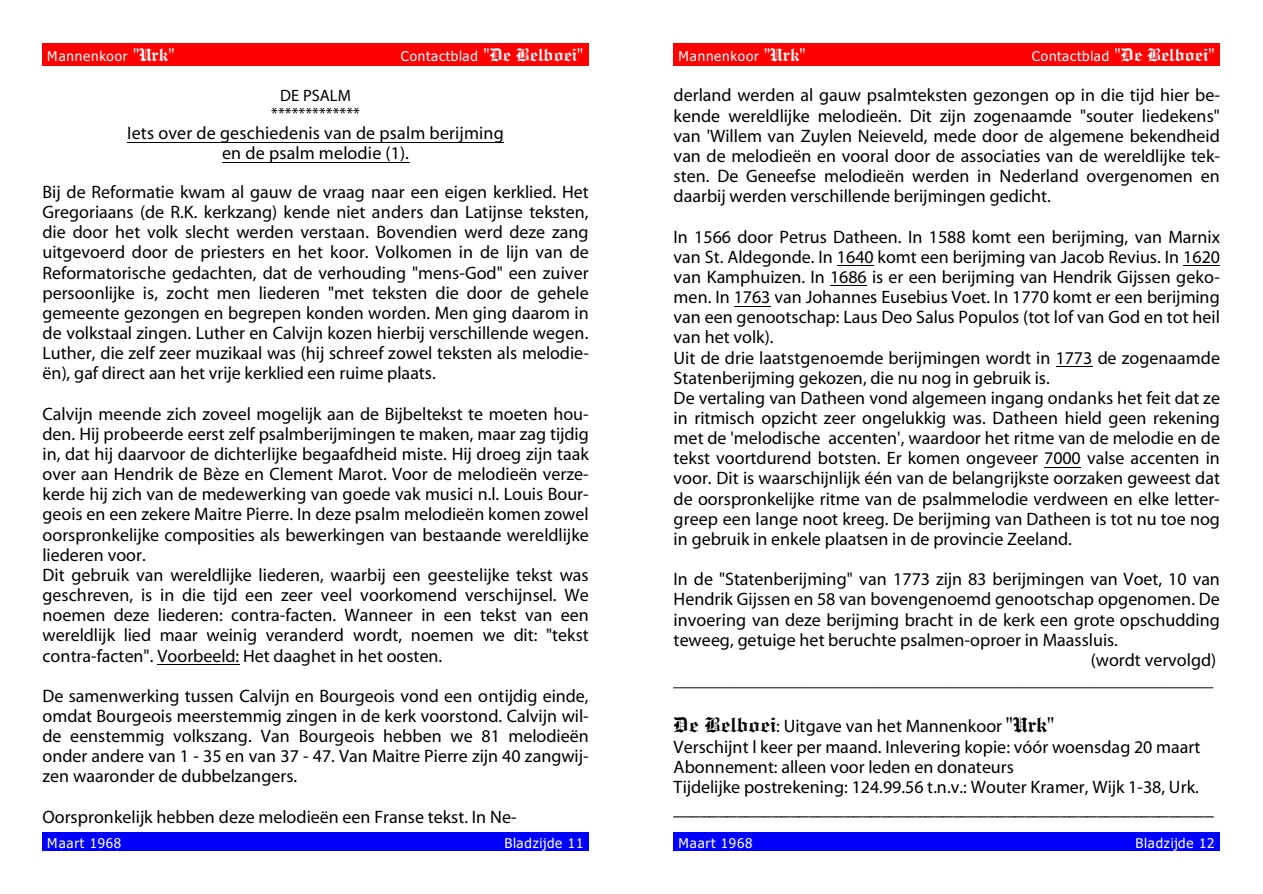
<style>
.page{position:relative;width:1263px;height:894px;background:#fff}
.page>*{position:absolute;margin:0;border:0;box-sizing:border-box;transform-origin:0 0}
.t1{font:18px/20.1px "Myriad";color:#000;text-align:justify}
.t2{font:16.5px "Tahoma";color:#000}
.t3{font:16.5px/18.6px "Myriad";color:#000;text-align:center}
.t4{font:13.5px "Tahoma";letter-spacing:.06em;color:#fff}
.s1{font-family:"Engrvrs Old Eng Bd BT";font-size:18px}
.s2{font-family:"Engrvrs Old Eng Bd BT";font-size:21px}
</style>
<div class="page">
<div style="left:42px;top:44px;width:547px;height:22px;background:#f00"></div>
<div style="left:42px;top:833px;width:547px;height:18px;background:#00f"></div>
<hr style="left:127px;top:142px;width:377px;height:1px;background:#000">
<hr style="left:222px;top:162px;width:187px;height:1px;background:#000">
<hr style="left:157px;top:664px;width:82px;height:1px;background:#000">
<div style="left:674px;top:44px;width:546px;height:22px;background:#f00"></div>
<div style="left:674px;top:833px;width:546px;height:18px;background:#00f"></div>
<hr style="left:837px;top:265px;width:37px;height:1px;background:#000">
<hr style="left:1183px;top:265px;width:37px;height:1px;background:#000">
<hr style="left:830px;top:285px;width:37px;height:1px;background:#000">
<hr style="left:734px;top:306px;width:37px;height:1px;background:#000">
<hr style="left:1056px;top:366px;width:36px;height:1px;background:#000">
<hr style="left:1044px;top:467px;width:37px;height:1px;background:#000">
<p class="t4" style="left:47px;top:51px;width:129px">Mannenkoor <span class="s1">"Urk"</span></p>
<p class="t4" style="left:401px;top:51px;width:184px">Contactblad <span class="s1">"De Belboei"</span></p>
<p class="t4" style="left:678px;top:51px;width:129px">Mannenkoor <span class="s1">"Urk"</span></p>
<p class="t4" style="left:1032px;top:51px;width:184px">Contactblad <span class="s1">"De Belboei"</span></p>
<p class="t3" style="left:271px;top:87px;width:90px">DE PSALM *************</p>
<p class="t1" style="left:127px;top:125px;width:378px;text-align:center">Iets over de geschiedenis van de psalm berijming en de psalm melodie (1).</p>
<p class="t1" style="left:42px;top:183px;width:548px">Bij de Reformatie kwam al gauw de vraag naar een eigen kerklied. Het Gregoriaans (de R.K. kerkzang) kende niet anders dan Latijnse teksten, die door het volk slecht werden verstaan. Bovendien werd deze zang uitgevoerd door de priesters en het koor. Volkomen in de lijn van de Reformatorische gedachten, dat de verhouding "mens-God" een zuiver persoonlijke is, zocht men liederen "met teksten die door de gehele gemeente gezongen en begrepen konden worden. Men ging daarom in de volkstaal zingen. Luther en Calvijn kozen hierbij verschillende wegen.<br>Luther, die zelf zeer muzikaal was (hij schreef zowel teksten als melodie&shy;ën), gaf direct aan het vrije kerklied een ruime plaats.</p>
<p class="t1" style="left:42px;top:405px;width:548px;text-align:left">Calvijn meende zich zoveel mogelijk aan de Bijbeltekst te moeten hou&shy;den. Hij probeerde eerst zelf psalmberijmingen te maken, maar zag tijdig in, dat hij daarvoor de dichterlijke begaafdheid miste. Hij droeg zijn taak over aan Hendrik de Bèze en Clement Marot. Voor de melodieën verze&shy;kerde hij zich van de medewerking van goede vak musici n.l. Louis Bour&shy;geois en een zekere Maitre Pierre. In deze psalm melodieën komen zowel oorspronkelijke composities als bewerkingen van bestaande wereldlijke liederen voor.<br>Dit gebruik van wereldlijke liederen, waarbij een geestelijke tekst was geschreven, is in die tijd een zeer veel voorkomend verschijnsel. We noemen deze liederen: contra-facten. Wanneer in een tekst van een wereldlijk lied maar weinig veranderd wordt, noemen we dit: "tekst contra-facten". Voorbeeld: Het daaghet in het oosten.</p>
<p class="t1" style="left:42px;top:687px;width:548px">De samenwerking tussen Calvijn en Bourgeois vond een ontijdig einde, omdat Bourgeois meerstemmig zingen in de kerk voorstond. Calvijn wil&shy;de eenstemmig volkszang. Van Bourgeois hebben we 81 melodieën onder andere van 1 - 35 en van 37 - 47. Van Maitre Pierre zijn 40 zangwij&shy;zen waaronder de dubbelzangers.</p>
<p class="t1" style="left:42px;top:808px;width:476px">Oorspronkelijk hebben deze melodieën een Franse tekst. In Ne-</p>
<p class="t1" style="left:674px;top:87px;width:548px">derland werden al gauw psalmteksten gezongen op in die tijd hier be&shy;kende wereldlijke melodieën. Dit zijn zogenaamde "souter liedekens" van 'Willem van Zuylen Neieveld, mede door de algemene bekendheid van de melodieën en vooral door de associaties van de wereldlijke tek&shy;sten. De Geneefse melodieën werden in Nederland overgenomen en daarbij werden verschillende berijmingen gedicht.</p>
<p class="t1" style="left:674px;top:228px;width:548px;text-align:left">In 1566 door Petrus Datheen. In 1588 komt een berijming, van Marnix van St. Aldegonde. In 1640 komt een berijming van Jacob Revius. In 1620 van Kamphuizen. In 1686 is er een berijming van Hendrik Gijssen geko&shy;men. In 1763 van Johannes Eusebius Voet. In 1770 komt er een berijming van een genootschap: Laus Deo Salus Populos (tot lof van God en tot heil van het volk).<br>Uit de drie laatstgenoemde berijmingen wordt in 1773 de zogenaamde Statenberijming gekozen, die nu nog in gebruik is.<br>De vertaling van Datheen vond algemeen ingang ondanks het feit dat ze in ritmisch opzicht zeer ongelukkig was. Datheen hield geen rekening met de 'melodische accenten', waardoor het ritme van de melodie en de tekst voortdurend botsten. Er komen ongeveer 7000 valse accenten in voor. Dit is waarschijnlijk één van de belangrijkste oorzaken geweest dat de oorspronkelijke ritme van de psalmmelodie verdween en elke letter&shy;greep een lange noot kreeg. De berijming van Datheen is tot nu toe nog in gebruik in enkele plaatsen in de provincie Zeeland.</p>
<p class="t1" style="left:674px;top:571px;width:548px">In de "Statenberijming" van 1773 zijn 83 berijmingen van Voet, 10 van</p>
<p class="t1" style="left:674px;top:591px;width:548px">Hendrik Gijssen en 58 van bovengenoemd genootschap opgenomen. De</p>
<p class="t1" style="left:674px;top:611px;width:548px">invoering van deze berijming bracht in de kerk een grote opschudding</p>
<p class="t1" style="left:674px;top:631px;width:446px">teweeg, getuige het beruchte psalmen-oproer in Maassluis.</p>
<p class="t1" style="left:1091px;top:651px;width:127px">(wordt vervolgd)</p>
<p class="t1" style="left:674px;top:671px;width:541px">____________________________________________________________</p>
<p class="t1" style="left:674px;top:717px;width:528px;text-align:left"><span class="s2">De Belboei</span>: Uitgave van het Mannenkoor <span class="s2">"Urk"<br></span>Verschijnt l keer per maand. Inlevering kopie: vóór woensdag 20 maart Abonnement: alleen voor leden en donateurs<br>Tijdelijke postrekening: 124.99.56 t.n.v.: Wouter Kramer, Wijk 1-38, Urk.</p>
<p class="t2" style="left:674px;top:802px;width:542px">____________________________________________________________</p>
<p class="t4" style="left:47px;top:838px;width:76px">Maart 1968</p>
<p class="t4" style="left:504px;top:838px;width:81px">Bladzijde 11</p>
<p class="t4" style="left:678px;top:838px;width:76px">Maart 1968</p>
<p class="t4" style="left:1136px;top:838px;width:81px">Bladzijde 12</p>
</div>
